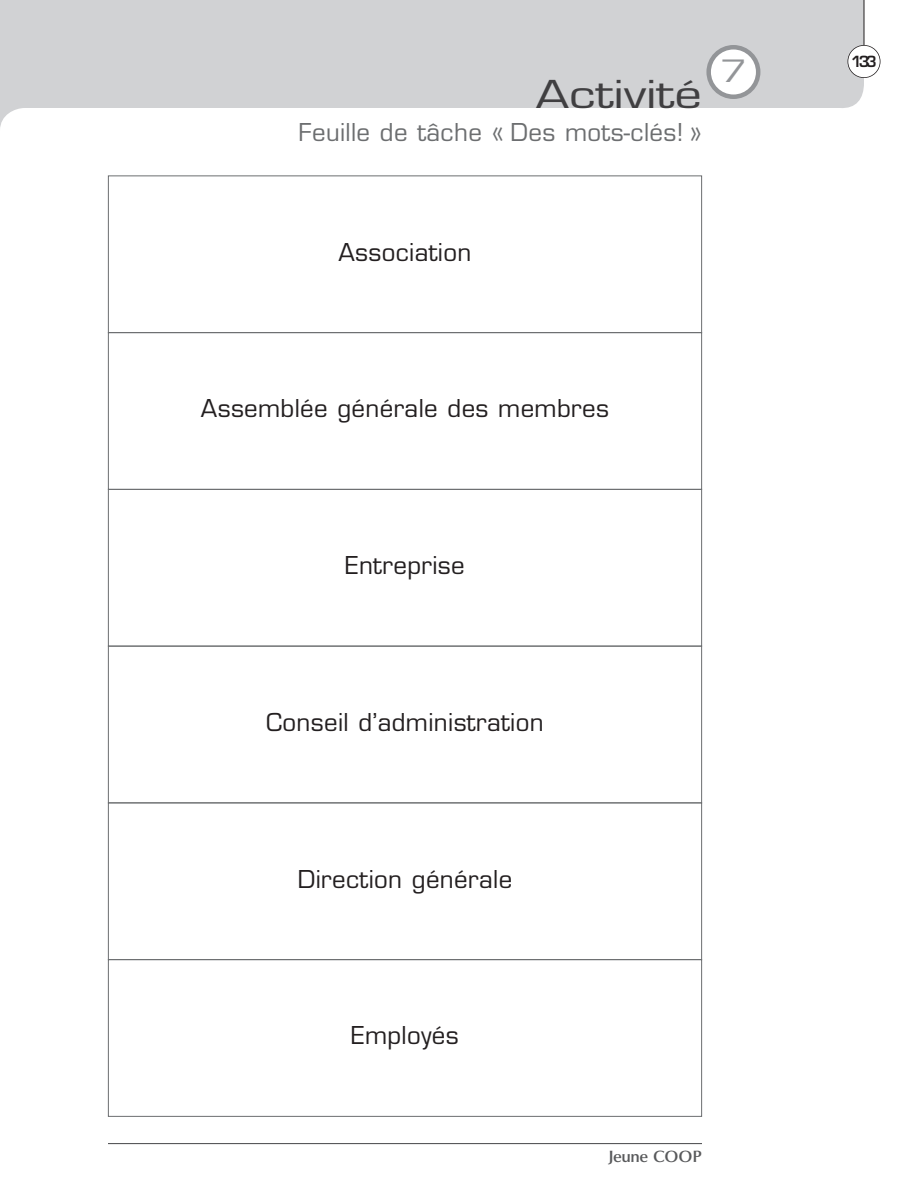
<style>
.page{position:relative;width:918px;height:1188px;background:#fff}
.page>*{position:absolute;margin:0;border:0;box-sizing:border-box;transform-origin:0 0}
.t1{font:37.5px "Eurostile";color:#403f41;scale:1.3 1}
.t2{font:30px "Eurostile";color:#939598;scale:1.3 1}
.t3{font:24px "Eurostile";letter-spacing:.015em;color:#231f20}
.t4{font:24px "Eurostile";letter-spacing:.015em;color:#6c6e70}
.t5{font:600 16.5px "Optima";letter-spacing:-.025em;color:#58595b}
.t6{font:600 15px "Eurostile";color:#231f20}
</style>
<div class="page">
<svg style="left:0;top:0;width:864px;height:127px;fill:#d1d2d4"></svg>
<div style="left:848px;top:45px;width:32px;height:33px;background:#fff;border-radius:50%"></div>
<div style="left:848px;top:45px;width:32px;height:33px;border:2px solid #231f20;border-radius:50%"></div>
<hr style="left:864px;top:0;width:1px;height:45px;background:#231f20">
<div style="left:108px;top:332px;width:594px;height:158px;border:1px solid #6c6e70"></div>
<div style="left:108px;top:489px;width:594px;height:157px;border:1px solid #6c6e70"></div>
<div style="left:108px;top:646px;width:594px;height:157px;border:1px solid #6c6e70"></div>
<div style="left:108px;top:802px;width:594px;height:158px;border:1px solid #6c6e70"></div>
<div style="left:108px;top:959px;width:594px;height:158px;border:1px solid #6c6e70"></div>
<svg style="left:706px;top:45px;width:54px;height:54px"></svg>
<div style="left:711px;top:50px;width:45px;height:44px;background:#fff;border-radius:50%"></div>
<hr style="left:108px;top:1143px;width:594px;height:1px;background:#58595b">
<h1 class="t1" style="left:536px;top:80px;width:129px">Activité</h1>
<p class="t4" style="left:299px;top:123px;width:405px">Feuille de tâche « Des mots-clés! »</p>
<p class="t2" style="left:720px;top:59px;width:22px">7</p>
<p class="t3" style="left:339px;top:243px;width:134px">Association</p>
<p class="t3" style="left:201px;top:399px;width:409px">Assemblée générale des membres</p>
<p class="t3" style="left:345px;top:556px;width:121px">Entreprise</p>
<p class="t3" style="left:266px;top:713px;width:279px">Conseil d’administration</p>
<p class="t3" style="left:298px;top:870px;width:216px">Direction générale</p>
<p class="t3" style="left:351px;top:1026px;width:109px">Employés</p>
<p class="t5" style="left:608px;top:1150px;width:95px">Jeune COOP</p>
<p class="t6" style="left:851px;top:55px;width:27px">133</p>
</div>
